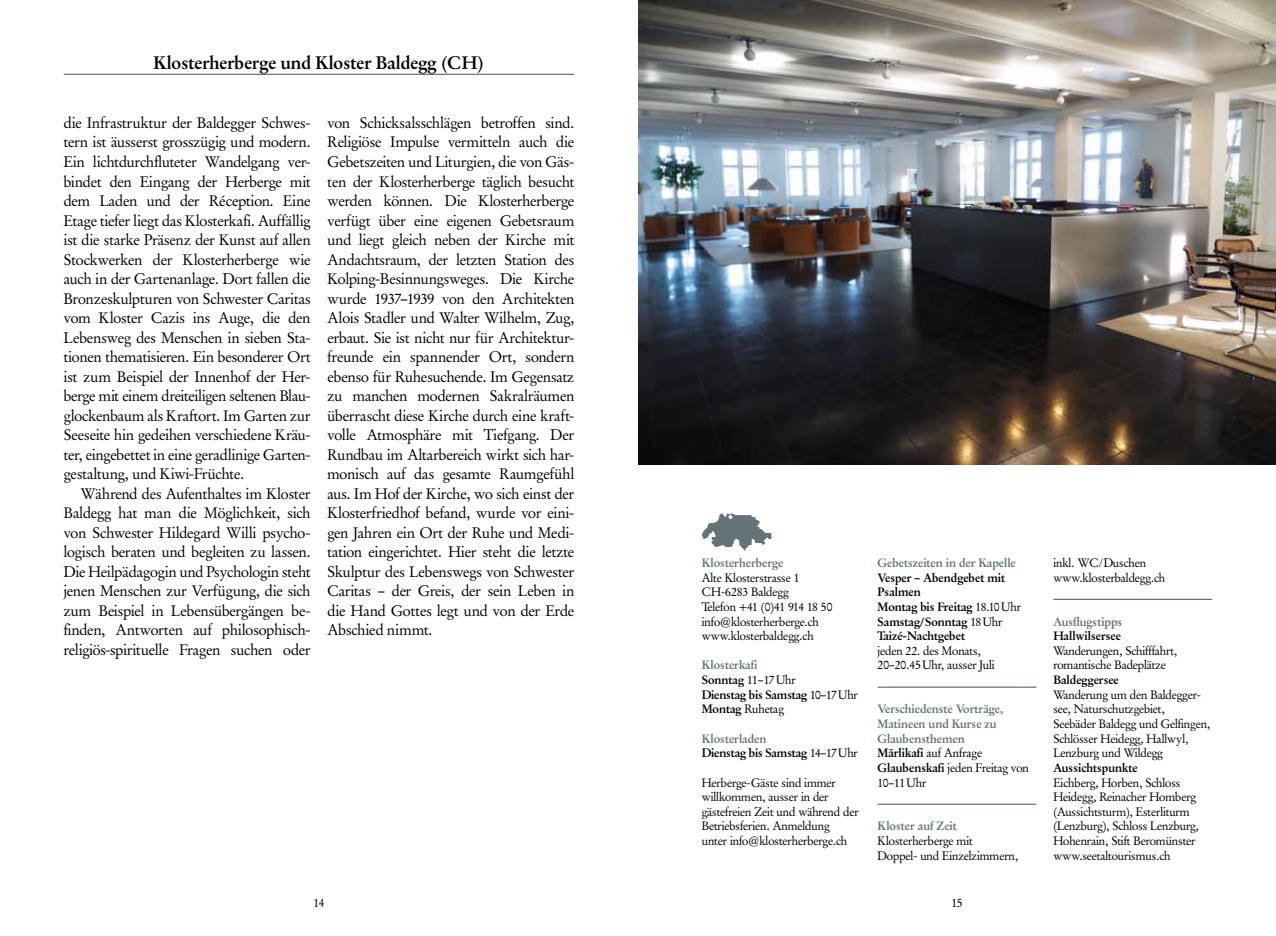
<style>
.page{position:relative;width:1276px;height:936px;background:#fff}
.page>*{position:absolute;margin:0;border:0;box-sizing:border-box;transform-origin:0 0}
.t1{font:700 18px "Garamond Stempel BQ";color:#000}
.t2{font:15px/19.5px "Garamond Stempel BQ";letter-spacing:.005em;color:#000;text-align:justify}
.t3{font:12px/14.7px "Garamond Stempel BQ";color:#000}
.t4{font:700 12px/14.7px "Garamond Stempel BQ";color:#000}
.t5{font:700 12px/14.7px "Garamond Stempel BQ";color:#647378}
.s1{color:#647378}
.s2{font-weight:400}
.s3{color:#000}
.s4{font-weight:400;color:#000}
</style>
<div class="page">
<hr style="left:64px;top:74px;width:510px;height:1px;background:#647378">
<img style="left:638px;top:0;width:638px;height:464px">
<hr style="left:877px;top:686px;width:159px;height:1px;background:#647378">
<hr style="left:877px;top:803px;width:159px;height:1px;background:#647378">
<hr style="left:1053px;top:598px;width:159px;height:2px;background:#647378">
<svg style="left:702px;top:513px;width:69px;height:38px"></svg>
<p class="t1" style="left:154px;top:53px;width:332px">Klosterherberge und Kloster Baldegg (CH)</p>
<p class="t2" style="left:64px;top:113px;width:248px">die Infrastruktur der Baldegger Schwes&shy;tern ist äusserst grosszügig und modern.<br>Ein lichtdurchfluteter Wandelgang ver&shy;bindet den Eingang der Herberge mit dem Laden und der Réception. Eine Etage tiefer liegt das Klosterkafi. Auffällig ist die starke Präsenz der Kunst auf allen Stockwerken der Klosterherberge wie auch in der Gartenanlage. Dort fallen die Bronzeskulpturen von Schwester Caritas vom Kloster Cazis ins Auge, die den Lebensweg des Menschen in sieben Sta&shy;tionen thematisieren. Ein besonderer Ort ist zum Beispiel der Innenhof der Her&shy;berge mit einem dreiteiligen seltenen Blau&shy;glockenbaum als Kraftort. Im Garten zur Seeseite hin gedeihen verschiedene Kräu&shy;ter, eingebettet in eine geradlinige Garten&shy;gestaltung, und Kiwi-Früchte.</p>
<p class="t2" style="left:64px;top:484px;width:248px;text-indent:17px">Während des Aufenthaltes im Kloster Baldegg hat man die Möglichkeit, sich von Schwester Hildegard Willi psycho&shy;logisch beraten und begleiten zu lassen.<br>Die Heilpädagogin und Psychologin steht jenen Menschen zur Verfügung, die sich zum Beispiel in Lebensübergängen be&shy;finden, Antworten auf philosophisch&shy;religiös-spirituelle Fragen suchen oder</p>
<p class="t2" style="left:327px;top:113px;width:248px">von Schicksalsschlägen betroffen sind.<br>Religiöse Impulse vermitteln auch die Gebetszeiten und Liturgien, die von Gäs&shy;ten der Klosterherberge täglich besucht werden können. Die Klosterherberge verfügt über eine eigenen Gebetsraum und liegt gleich neben der Kirche mit Andachtsraum, der letzten Station des Kolping-Besinnungsweges. Die Kirche wurde 1937–1939 von den Architekten Alois Stadler und Walter Wilhelm, Zug, erbaut. Sie ist nicht nur für Architektur&shy;freunde ein spannender Ort, sondern ebenso für Ruhesuchende. Im Gegensatz zu manchen modernen Sakralräumen überrascht diese Kirche durch eine kraft&shy;volle Atmosphäre mit Tiefgang. Der Rundbau im Altarbereich wirkt sich har&shy;monisch auf das gesamte Raumgefühl aus. Im Hof der Kirche, wo sich einst der Klosterfriedhof befand, wurde vor eini&shy;gen Jahren ein Ort der Ruhe und Medi&shy;tation eingerichtet. Hier steht die letzte Skulptur des Lebenswegs von Schwester Caritas – der Greis, der sein Leben in die Hand Gottes legt und von der Erde Abschied nimmt.</p>
<p class="t5" style="left:702px;top:555px;width:83px">Klosterherberge</p>
<p class="t3" style="left:702px;top:570px;width:132px">Alte Klosterstrasse 1<br>CH-6283 Baldegg<br>Telefon +41 (0)41 914 18 50 info@klosterherberge.ch www.klosterbaldegg.ch</p>
<p class="t4" style="left:702px;top:658px;width:157px"><span class="s1">Klosterkafi<br></span>Sonntag <span class="s2">11–17Uhr<br></span>Dienstag bis Samstag <span class="s2">10–17Uhr<br></span>Montag <span class="s2">Ruhetag</span></p>
<p class="t4" style="left:702px;top:731px;width:157px"><span class="s1">Klosterladen<br></span>Dienstag bis Samstag <span class="s2">14–17Uhr</span></p>
<p class="t3" style="left:702px;top:775px;width:158px">Herberge-Gäste sind immer willkommen, ausser in der gästefreien Zeit und während der<br>Betriebsferien. Anmeldung<br>unter info@klosterherberge.ch</p>
<p class="t5" style="left:877px;top:555px;width:140px">Gebetszeiten in der Kapelle</p>
<p class="t4" style="left:877px;top:570px;width:145px">Vesper – Abendgebet mit<br>Psalmen<br>Montag bis Freitag <span class="s2">18.10Uhr<br></span>Samstag/Sonntag <span class="s2">18Uhr<br></span>Taizé-Nachtgebet</p>
<p class="t3" style="left:877px;top:643px;width:118px">jeden 22. des Monats,<br>20–20.45Uhr, ausser Juli</p>
<p class="t5" style="left:877px;top:702px;width:153px">Verschiedenste Vorträge,<br>Matineen und Kurse zu<br>Glaubensthemen<br><span class="s3">Märlikafi</span> <span class="s4">auf Anfrage<br></span><span class="s3">Glaubenskafi</span> <span class="s4">jeden Freitag von<br>10–11Uhr</span></p>
<p class="t5" style="left:877px;top:819px;width:81px">Kloster auf Zeit</p>
<p class="t3" style="left:877px;top:833px;width:142px">Klosterherberge mit<br>Doppel- und Einzelzimmern,</p>
<p class="t3" style="left:313px;top:895px;width:12px">14</p>
<p class="t3" style="left:951px;top:895px;width:12px">15</p>
<p class="t3" style="left:1053px;top:555px;width:113px">inkl. WC/Duschen www.klosterbaldegg.ch</p>
<p class="t5" style="left:1053px;top:614px;width:70px">Ausflugstipps</p>
<p class="t4" style="left:1053px;top:628px;width:69px">Hallwilsersee</p>
<p class="t3" style="left:1053px;top:643px;width:125px">Wanderungen, Schifffahrt, romantische Badeplätze</p>
<p class="t4" style="left:1053px;top:672px;width:67px">Baldeggersee</p>
<p class="t3" style="left:1053px;top:687px;width:158px">Wanderung um den Baldegger&shy;see, Naturschutzgebiet,<br>Seebäder Baldegg und Gelfingen,<br>Schlösser Heidegg, Hallwyl,<br>Lenzburg und Wildegg</p>
<p class="t4" style="left:1053px;top:760px;width:86px">Aussichtspunkte</p>
<p class="t3" style="left:1053px;top:775px;width:147px">Eichberg, Horben, Schloss<br>Heidegg, Reinacher Homberg (Aussichtsturm), Esterliturm (Lenzburg), Schloss Lenzburg,<br>Hohenrain, Stift Beromünster www.seetaltourismus.ch</p>
</div>
